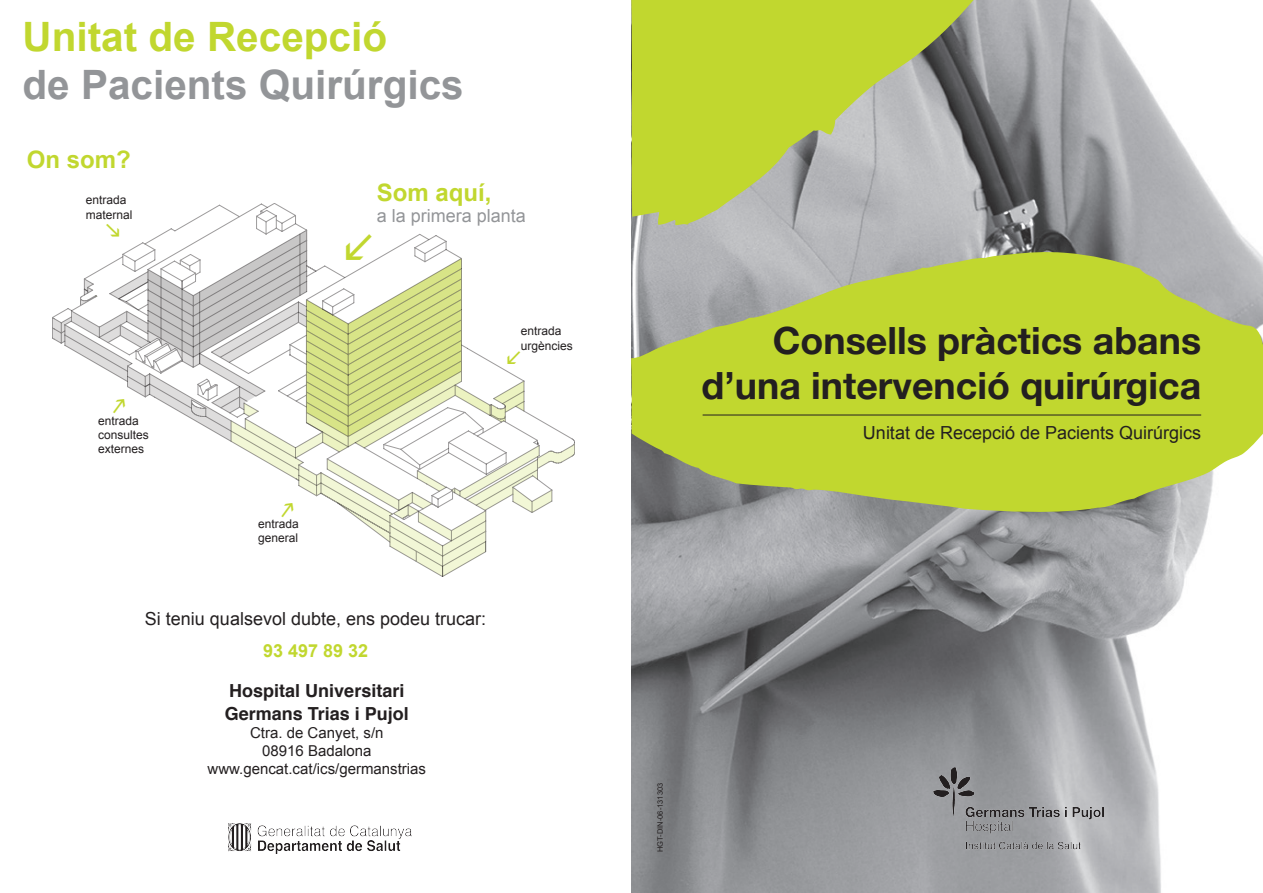
<style>
.page{position:relative;width:1263px;height:893px;background:#fff}
.page>*{position:absolute;margin:0;border:0;box-sizing:border-box;transform-origin:0 0}
.t1{font:700 40.5px "Arial";color:#939598}
.t2{font:700 40.5px "Arial";color:#c1d72f}
.t3{font:700 37.5px "Helvetica Neue";color:#231f20}
.t4{font:700 24px "Arial";color:#c1d72f}
.t5{font:18px "Arial";color:#231f20}
.t6{font:700 18px "Helvetica";color:#231f20}
.t7{font:18px "Arial";color:#939598}
.t8{font:700 18px "Arial";color:#c1d72f}
.t9{font:15px "Arial";color:#231f20}
.t10{font:12px "Arial";color:#231f20}
.t11{font:7.5px "Arial";color:#231f20}
</style>
<div class="page">
<img style="left:631px;top:0;width:626px;height:893px">
<svg style="left:631px;top:251px;width:632px;height:261px;background:#bacb4d"></svg>
<svg style="left:631px;top:0;width:352px;height:225px;background:#b6c362"></svg>
<img style="left:933px;top:768px;width:170px;height:84px">
<img style="left:229px;top:824px;width:182px;height:29px">
<hr style="left:703px;top:415px;width:498px;height:1px;background:#231f20">
<svg style="left:52px;top:224px;width:523px;height:353px"></svg>
<p class="t2" style="left:23px;top:10px;width:366px">Unitat de Recepció</p>
<p class="t1" style="left:23px;top:58px;width:443px">de Pacients Quirúrgics</p>
<p class="t4" style="left:27px;top:144px;width:106px">On som?</p>
<p class="t10" style="left:86px;top:192px;width:42px">entrada</p>
<p class="t10" style="left:86px;top:207px;width:48px">maternal</p>
<p class="t10" style="left:98px;top:413px;width:42px">entrada</p>
<p class="t10" style="left:98px;top:427px;width:52px">consultes</p>
<p class="t10" style="left:98px;top:441px;width:48px">externes</p>
<p class="t10" style="left:258px;top:515px;width:42px">entrada</p>
<p class="t10" style="left:258px;top:530px;width:42px">general</p>
<p class="t4" style="left:377px;top:176px;width:116px">Som aquí,</p>
<p class="t7" style="left:377px;top:204px;width:151px">a la primera planta</p>
<p class="t10" style="left:521px;top:323px;width:42px">entrada</p>
<p class="t10" style="left:521px;top:338px;width:54px">urgències</p>
<p class="t5" style="left:145px;top:607px;width:343px">Si teniu qualsevol dubte, ens podeu trucar:</p>
<p class="t8" style="left:263px;top:639px;width:107px">93 497 89 32</p>
<p class="t6" style="left:229px;top:676px;width:177px">Hospital Universitari</p>
<p class="t6" style="left:225px;top:699px;width:186px">Germans Trias i Pujol</p>
<p class="t9" style="left:250px;top:723px;width:135px">Ctra. de Canyet, s/n</p>
<p class="t9" style="left:262px;top:741px;width:111px">08916 Badalona</p>
<p class="t9" style="left:208px;top:759px;width:220px">www.gencat.cat/ics/germanstrias</p>
<p class="t3" style="left:773px;top:318px;width:430px">Consells pràctics abans</p>
<p class="t3" style="left:701px;top:363px;width:501px">d’una intervenció quirúrgica</p>
<p class="t5" style="left:863px;top:421px;width:340px">Unitat de Recepció de Pacients Quirúrgics</p>
<p class="t11" style="left:655px;top:852px;width:71px;rotate:-90deg">HGT-DIN-06-131303</p>
</div>
